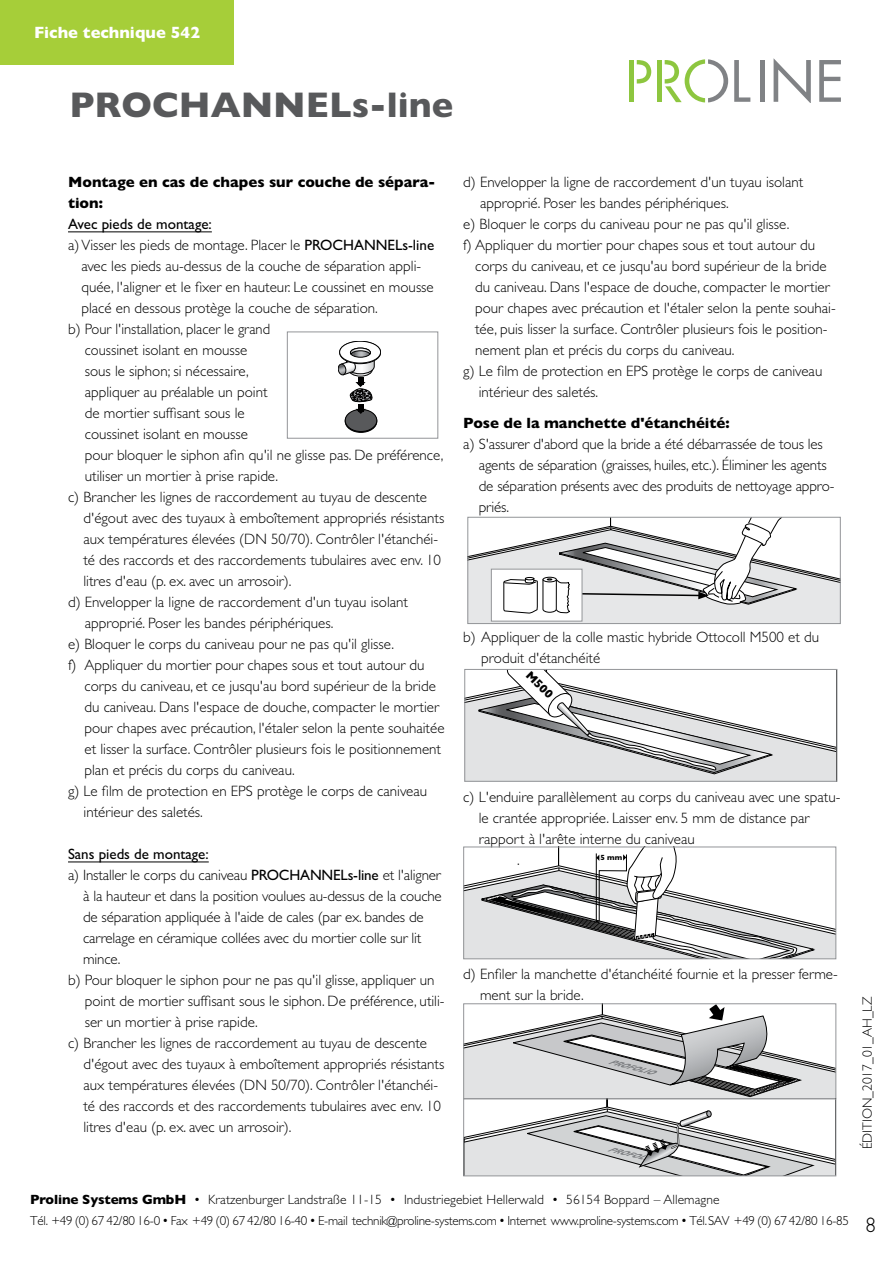
<style>
.page{position:relative;width:893px;height:1263px;background:#fff}
.page>*{position:absolute;margin:0;border:0;box-sizing:border-box;transform-origin:0 0}
.t1{font:700 36px "Gill Sans";color:#58595b}
.t2{font:700 16.5px "Gill Sans";color:#fff}
.t3{font:300 15px/21px "Gill Sans";color:#000}
.t4{font:700 15px/21px "Gill Sans";color:#000}
.t5{font:15px "Gill Sans";color:#000}
.t6{font:300 13.5px "Gill Sans";letter-spacing:.005em;color:#000}
.t7{font:300 13.05px "Gill Sans";letter-spacing:-.02em;color:#000}
.t8{font:700 12px "Gill Sans";color:#000}
.t9{font:700 7.5px "Gill Sans";color:#000}
.s1{font-weight:400}
.s2{font-weight:700}
.s3{font-size:13.5px}
.s4{font-size:21px}
</style>
<div class="page">
<div style="left:0;top:0;width:234px;height:64px;background:#a6ce39"></div>
<svg style="left:637px;top:60px;width:14px;height:24px"></svg>
<div style="left:629px;top:60px;width:5px;height:42px;background:#8dc63f"></div>
<div style="left:657px;top:60px;width:5px;height:42px;background:#8dc63f"></div>
<svg style="left:665px;top:59px;width:63px;height:43px"></svg>
<svg style="left:734px;top:60px;width:16px;height:42px"></svg>
<div style="left:760px;top:60px;width:5px;height:42px;background:#808285"></div>
<svg style="left:774px;top:59px;width:37px;height:43px"></svg>
<svg style="left:819px;top:60px;width:22px;height:42px"></svg>
<hr style="left:68px;top:231px;width:144px;height:1px;background:#000">
<hr style="left:68px;top:861px;width:141px;height:1px;background:#000">
<div style="left:345px;top:410px;width:32px;height:22px;background:#000;border-radius:50%"></div>
<div style="left:345px;top:410px;width:32px;height:22px;border:1px solid #000;border-radius:50%"></div>
<div style="left:345px;top:409px;width:32px;height:22px;background:#58595b;border-radius:50%"></div>
<div style="left:345px;top:409px;width:32px;height:23px;border:1px solid #000;border-radius:50%"></div>
<div style="left:339px;top:341px;width:42px;height:23px;border:1px solid #000;border-radius:50%"></div>
<svg style="left:340px;top:341px;width:41px;height:22px"></svg>
<div style="left:339px;top:341px;width:42px;height:22px;border:1px solid #000;border-radius:50%"></div>
<svg style="left:338px;top:346px;width:37px;height:68px"></svg>
<div style="left:287px;top:332px;width:151px;height:106px;border:1px solid #939598"></div>
<svg style="left:468px;top:517px;width:372px;height:106px"></svg>
<div style="left:491px;top:569px;width:91px;height:52px;border:1px solid #939598"></div>
<svg style="left:465px;top:848px;width:369px;height:109px"></svg>
<div style="left:463px;top:846px;width:373px;height:113px;border:1px solid #939598"></div>
<svg style="left:466px;top:671px;width:369px;height:109px"></svg>
<div style="left:464px;top:669px;width:373px;height:113px;border:1px solid #939598"></div>
<svg style="left:464px;top:1004px;width:372px;height:170px"></svg>
<div style="left:463px;top:1098px;width:373px;height:78px;border:1px solid #939598"></div>
<p class="t2" style="left:34px;top:19px;width:168px">Fiche technique 542</p>
<h1 class="t1" style="left:69px;top:76px;width:385px">PROCHANNELs-line</h1>
<p class="t4" style="left:68px;top:171px;width:369px">Montage en cas de chapes sur couche de sépara&shy;tion:</p>
<p class="t5" style="left:68px;top:215px;width:145px">Avec pieds de montage:</p>
<p class="t3" style="left:68px;top:234px;width:368px">a) Visser les pieds de montage. Placer le <span class="s1">PROCHANNELs-line</span></p>
<p class="t3" style="left:81px;top:255px;width:341px">avec les pieds au-dessus de la couche de séparation appli-</p>
<p class="t3" style="left:81px;top:276px;width:354px">quée, l'aligner et le fixer en hauteur. Le coussinet en mousse</p>
<p class="t3" style="left:81px;top:297px;width:298px">placé en dessous protège la couche de séparation.</p>
<p class="t3" style="left:68px;top:318px;width:204px">b) Pour l'installation, placer le grand</p>
<p class="t3" style="left:85px;top:339px;width:164px">coussinet isolant en mousse</p>
<p class="t3" style="left:85px;top:360px;width:165px">sous le siphon; si nécessaire,</p>
<p class="t3" style="left:85px;top:381px;width:184px">appliquer au préalable un point</p>
<p class="t3" style="left:85px;top:402px;width:161px">de mortier suffisant sous le</p>
<p class="t3" style="left:85px;top:423px;width:165px">coussinet isolant en mousse</p>
<p class="t3" style="left:85px;top:444px;width:360px">pour bloquer le siphon afin qu'il ne glisse pas. De préférence,</p>
<p class="t3" style="left:85px;top:465px;width:195px">utiliser un mortier à prise rapide.</p>
<p class="t3" style="left:68px;top:486px;width:361px">c) Brancher les lignes de raccordement au tuyau de descente</p>
<p class="t3" style="left:83px;top:507px;width:362px">d'égout avec des tuyaux à emboîtement appropriés résistants</p>
<p class="t3" style="left:83px;top:528px;width:356px">aux températures élevées (DN 50/70). Contrôler l'étanchéi-</p>
<p class="t3" style="left:83px;top:549px;width:359px">té des raccords et des raccordements tubulaires avec env. 10</p>
<p class="t3" style="left:83px;top:570px;width:210px">litres d'eau (p. ex. avec un arrosoir).</p>
<p class="t3" style="left:68px;top:591px;width:342px">d) Envelopper la ligne de raccordement d'un tuyau isolant</p>
<p class="t3" style="left:85px;top:612px;width:250px">approprié. Poser les bandes périphériques.</p>
<p class="t3" style="left:68px;top:633px;width:328px">e) Bloquer le corps du caniveau pour ne pas qu'il glisse.</p>
<p class="t3" style="left:68px;top:654px;width:358px">f) Appliquer du mortier pour chapes sous et tout autour du</p>
<p class="t3" style="left:85px;top:675px;width:353px">corps du caniveau, et ce jusqu'au bord supérieur de la bride</p>
<p class="t3" style="left:85px;top:696px;width:356px">du caniveau. Dans l'espace de douche, compacter le mortier</p>
<p class="t3" style="left:85px;top:717px;width:361px">pour chapes avec précaution, l'étaler selon la pente souhaitée</p>
<p class="t3" style="left:85px;top:738px;width:358px">et lisser la surface. Contrôler plusieurs fois le positionnement</p>
<p class="t3" style="left:85px;top:759px;width:212px">plan et précis du corps du caniveau.</p>
<p class="t3" style="left:68px;top:780px;width:361px">g) Le film de protection en EPS protège le corps de caniveau</p>
<p class="t3" style="left:84px;top:801px;width:121px">intérieur des saletés.</p>
<p class="t5" style="left:68px;top:845px;width:142px">Sans pieds de montage:</p>
<p class="t3" style="left:68px;top:864px;width:374px">a) Installer le corps du caniveau <span class="s1">PROCHANNELs-line</span> et l'aligner</p>
<p class="t3" style="left:83px;top:885px;width:360px">à la hauteur et dans la position voulues au-dessus de la couche</p>
<p class="t3" style="left:83px;top:906px;width:342px">de séparation appliquée à l'aide de cales (par ex. bandes de</p>
<p class="t3" style="left:83px;top:927px;width:340px">carrelage en céramique collées avec du mortier colle sur lit</p>
<p class="t3" style="left:83px;top:948px;width:39px">mince.</p>
<p class="t3" style="left:68px;top:969px;width:368px">b) Pour bloquer le siphon pour ne pas qu'il glisse, appliquer un</p>
<p class="t3" style="left:85px;top:990px;width:361px">point de mortier suffisant sous le siphon. De préférence, utili-</p>
<p class="t3" style="left:85px;top:1011px;width:175px">ser un mortier à prise rapide.</p>
<p class="t3" style="left:68px;top:1032px;width:361px">c) Brancher les lignes de raccordement au tuyau de descente</p>
<p class="t3" style="left:83px;top:1053px;width:362px">d'égout avec des tuyaux à emboîtement appropriés résistants</p>
<p class="t3" style="left:83px;top:1074px;width:356px">aux températures élevées (DN 50/70). Contrôler l'étanchéi-</p>
<p class="t3" style="left:83px;top:1095px;width:359px">té des raccords et des raccordements tubulaires avec env. 10</p>
<p class="t3" style="left:83px;top:1116px;width:210px">litres d'eau (p. ex. avec un arrosoir).</p>
<p class="t3" style="left:463px;top:171px;width:342px">d) Envelopper la ligne de raccordement d'un tuyau isolant</p>
<p class="t3" style="left:480px;top:192px;width:250px">approprié. Poser les bandes périphériques.</p>
<p class="t3" style="left:463px;top:213px;width:328px">e) Bloquer le corps du caniveau pour ne pas qu'il glisse.</p>
<p class="t3" style="left:463px;top:234px;width:353px">f) Appliquer du mortier pour chapes sous et tout autour du</p>
<p class="t3" style="left:475px;top:255px;width:353px">corps du caniveau, et ce jusqu'au bord supérieur de la bride</p>
<p class="t3" style="left:475px;top:276px;width:356px">du caniveau. Dans l'espace de douche, compacter le mortier</p>
<p class="t3" style="left:475px;top:297px;width:362px">pour chapes avec précaution et l'étaler selon la pente souhai-</p>
<p class="t3" style="left:475px;top:318px;width:354px">tée, puis lisser la surface. Contrôler plusieurs fois le position-</p>
<p class="t3" style="left:475px;top:339px;width:261px">nement plan et précis du corps du caniveau.</p>
<p class="t3" style="left:463px;top:360px;width:361px">g) Le film de protection en EPS protège le corps de caniveau</p>
<p class="t3" style="left:479px;top:381px;width:121px">intérieur des saletés.</p>
<p class="t4" style="left:463px;top:413px;width:268px">Pose de la manchette d'étanchéité:</p>
<p class="t3" style="left:479px;top:433px;width:357px;text-indent:-16px">a) S'assurer d'abord que la bride a été débarrassée de tous les agents de séparation (graisses, huiles, etc.). Éliminer les agents de séparation présents avec des produits de nettoyage appro&shy;priés.</p>
<p class="t3" style="left:481px;top:625px;width:339px;text-indent:-18px">b) Appliquer de la colle mastic hybride Ottocoll M500 et du produit d'étanchéité</p>
<p class="t8" style="left:535px;top:666px;width:34px;rotate:45deg">M500</p>
<p class="t3" style="left:463px;top:786px;width:379px">c) L'enduire parallèlement au corps du caniveau avec une spatu-</p>
<p class="t3" style="left:479px;top:807px;width:332px">le crantée appropriée. Laisser env. 5 mm de distance par</p>
<p class="t3" style="left:479px;top:828px;width:218px">rapport à l'arête interne du caniveau</p>
<p class="t3" style="left:517px;top:849px;width:4px">.</p>
<p class="t9" style="left:600px;top:853px;width:23px">5 mm</p>
<p class="t3" style="left:480px;top:963px;width:359px;text-indent:-17px">d) Enfiler la manchette d'étanchéité fournie et la presser ferme&shy;ment sur la bride.</p>
<p class="t6" style="left:857px;top:1149px;width:154px;rotate:-90deg">ÉDITION_2017_01_AH_LZ</p>
<p class="t6" style="left:30px;top:1189px;width:691px"><span class="s2">Proline Systems GmbH</span> • Kratzenburger Landstraße 11-15 • Industriegebiet Hellerwald • 56154 Boppard – Allemagne</p>
<p class="t7" style="left:30px;top:1210px;width:847px">Tél. +49 (0) 67 42/80 16-0 <span class="s3">•</span> Fax +49 (0) 67 42/80 16-40 <span class="s3">•</span> E-mail technik@proline-systems.com <span class="s3">•</span> Internet www.proline-systems.com <span class="s3">•</span> Tél. SAV +49 (0) 67 42/80 16-85 <span class="s4">8</span></p>
</div>
